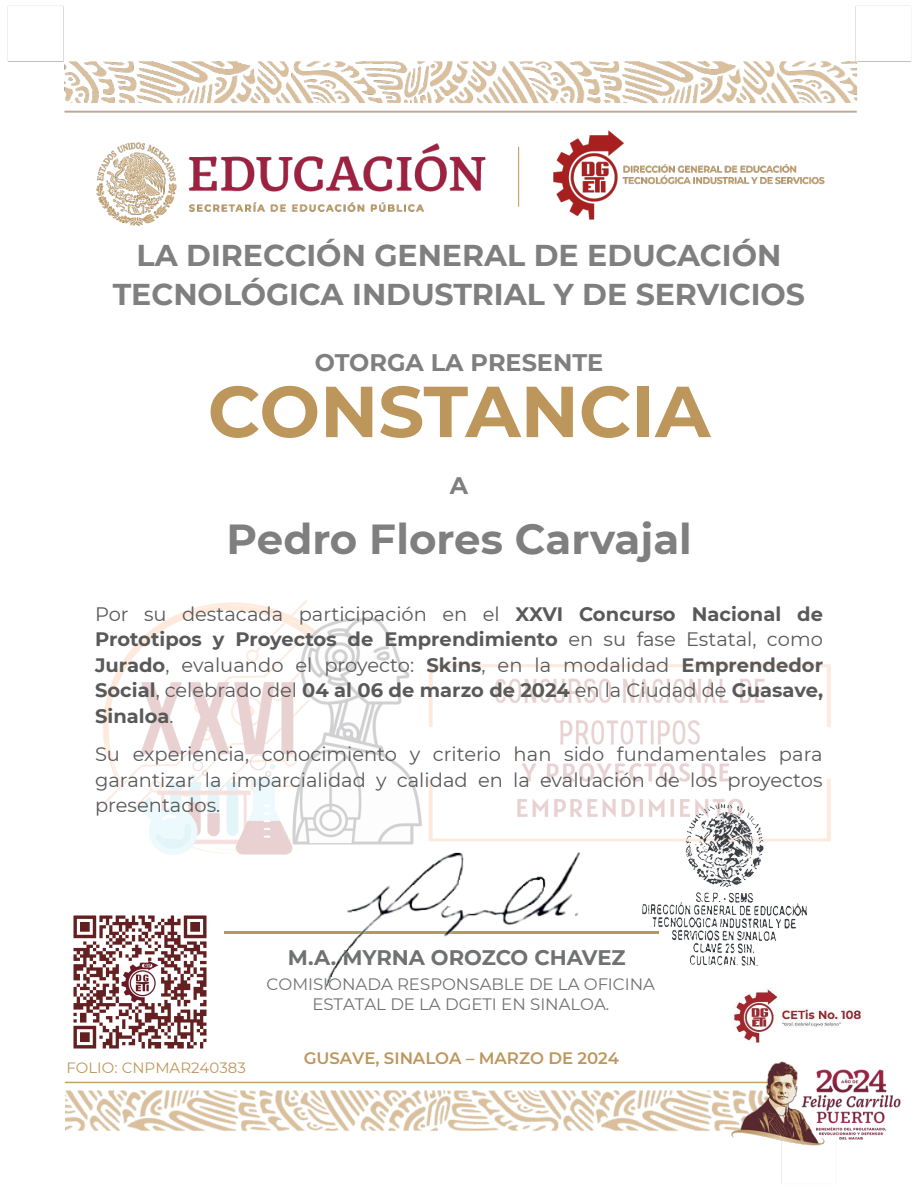
<style>
.page{position:relative;width:918px;height:1188px;background:#fff}
.page>*{position:absolute;margin:0;border:0;box-sizing:border-box;transform-origin:0 0}
.t1{font:700 72px "Montserrat";color:#bd965b}
.t2{font:700 42px "Montserrat";color:#7f7f7f}
.t3{font:700 30px/39.5px "Montserrat";color:#7f7f7f;text-align:center}
.t4{font:700 24px "Montserrat";color:#7f7f7f}
.t5{font:700 21px "Montserrat";letter-spacing:-.005em;color:#707271}
.t6{font:700 19.5px/25.7px "Montserrat";color:#595959;text-align:justify}
.t7{font:19.5px/25.5px "Montserrat";color:#595959;text-align:justify}
.t8{font:16.5px/20.1px "Montserrat";color:#707271;text-align:center}
.t9{font:600 16.5px "Montserrat";color:#bd965c}
.t10{font:15px "Montserrat";color:#bd965c}
.s1{font-weight:400}
</style>
<div class="page">
<img style="left:7px;top:5px;width:905px;height:108px">
<img style="left:65px;top:1081px;width:717px;height:102px">
<img style="left:730px;top:1061px;width:171px;height:90px">
<img style="left:97px;top:600px;width:734px;height:255px">
<img style="left:553px;top:130px;width:272px;height:90px">
<img style="left:96px;top:142px;width:390px;height:84px">
<hr style="left:518px;top:147px;width:1px;height:60px;background:#bc945a">
<hr style="left:225px;top:932px;width:434px;height:2px;background:#bd965c">
<img style="left:733px;top:988px;width:130px;height:56px">
<img style="left:73px;top:915px;width:134px;height:134px">
<img style="left:284px;top:839px;width:317px;height:148px">
<img style="left:638px;top:802px;width:169px;height:164px">
<h3 class="t3" style="left:113px;top:234px;width:694px">LA DIRECCIÓN GENERAL DE EDUCACIÓN<br>TECNOLÓGICA INDUSTRIAL Y DE SERVICIOS</h3>
<p class="t4" style="left:315px;top:345px;width:290px">OTORGA LA PRESENTE</p>
<h1 class="t1" style="left:208px;top:360px;width:504px">CONSTANCIA</h1>
<p class="t4" style="left:450px;top:468px;width:20px">A</p>
<h2 class="t2" style="left:227px;top:509px;width:467px">Pedro Flores Carvajal</h2>
<p class="t6" style="left:95px;top:600px;width:730px"><span class="s1">Por su destacada participación en el</span> XXVI Concurso Nacional de Prototipos y Proyectos de Emprendimiento <span class="s1">en su fase Estatal, como </span>Jurado<span class="s1">, evaluando el proyecto:</span> Skins<span class="s1">, en la modalidad</span> Emprendedor Social<span class="s1">, celebrado del</span> 04 al 06 de marzo de 2024 <span class="s1">en la Ciudad de</span> Guasave, Sinaloa<span class="s1">.</span></p>
<p class="t7" style="left:95px;top:740px;width:729px">Su experiencia, conocimiento y criterio han sido fundamentales para garantizar la imparcialidad y calidad en la evaluación de los proyectos presentados.</p>
<p class="t10" style="left:66px;top:1058px;width:181px">FOLIO: CNPMAR240383</p>
<p class="t5" style="left:288px;top:942px;width:339px">M.A. MYRNA OROZCO CHAVEZ</p>
<p class="t8" style="left:267px;top:973px;width:390px">COMISIONADA RESPONSABLE DE LA OFICINA<br>ESTATAL DE LA DGETI EN SINALOA.</p>
<p class="t9" style="left:304px;top:1047px;width:317px">GUSAVE, SINALOA – MARZO DE 2024</p>
</div>
